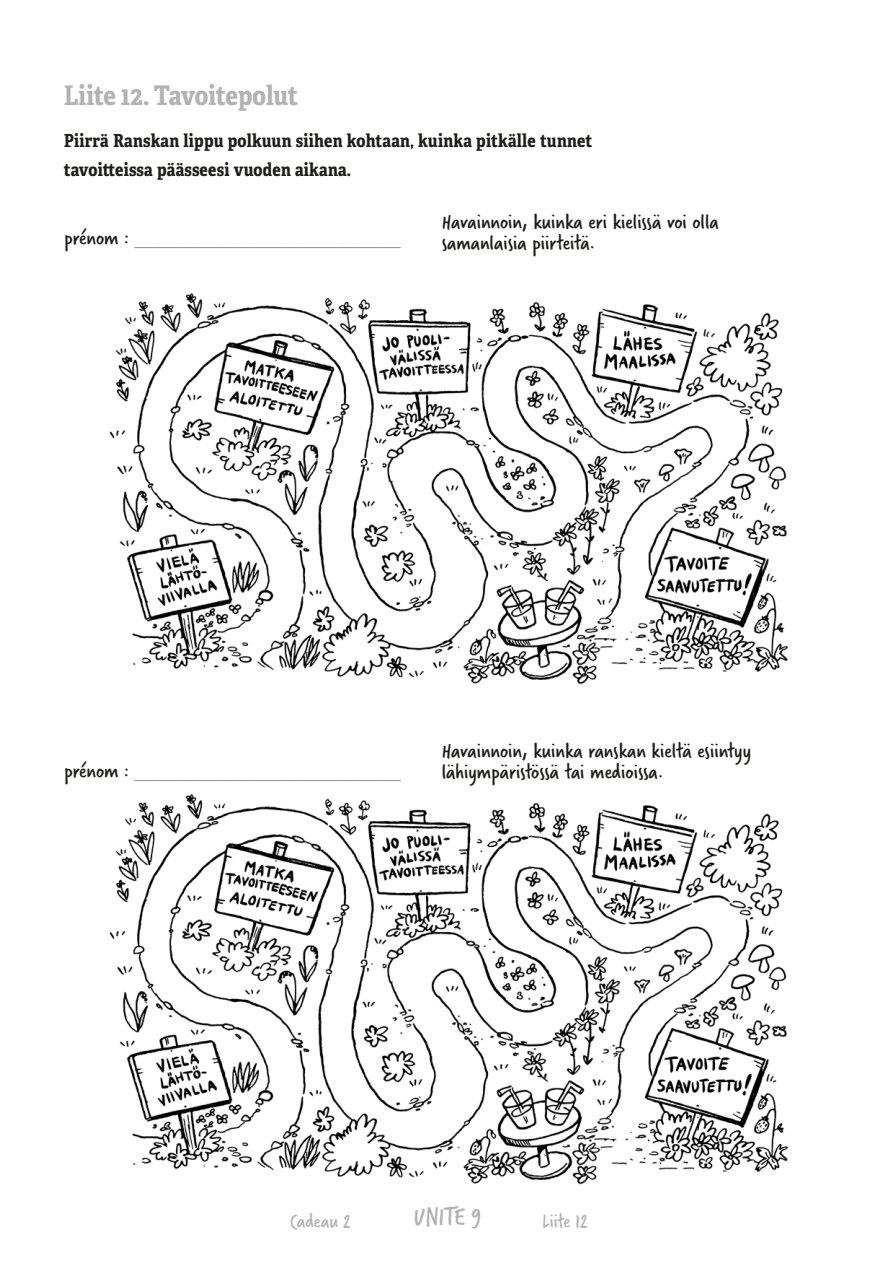
<style>
.page{position:relative;width:893px;height:1263px;background:#fff}
.page>*{position:absolute;margin:0;border:0;box-sizing:border-box;transform-origin:0 0}
.t1{font:700 27px "Adelle Condensed";letter-spacing:-.01em;color:#b2b2b2}
.t2{font:27px "Verveine";color:#b2b2b2}
.t3{font:22.5px/21px "Verveine";color:#1d1d1b}
.t4{font:22.5px "Adelle Condensed Th";color:#878787}
.t5{font:21px "Verveine";color:#b2b2b2}
.t6{font:700 18px/29px "Adelle Condensed";letter-spacing:.01em;color:#1d1d1b}
.s1{font-family:"Verveine";color:#1d1d1b}
</style>
<div class="page">
<img style="left:109px;top:293px;width:679px;height:392px">
<img style="left:109px;top:794px;width:679px;height:391px">
<p class="t1" style="left:64px;top:76px;width:236px">Liite 12. Tavoitepolut</p>
<p class="t6" style="left:64px;top:125px;width:530px">Piirrä Ranskan lippu polkuun siihen kohtaan, kuinka pitkälle tunnet tavoitteissa päässeesi vuoden aikana.</p>
<p class="t4" style="left:64px;top:221px;width:338px"><span class="s1">prénom :</span> _____________________________</p>
<p class="t3" style="left:442px;top:212px;width:279px">Havainnoin, kuinka eri kielissä voi olla samanlaisia piirteitä.</p>
<p class="t4" style="left:64px;top:753px;width:338px"><span class="s1">prénom :</span> _____________________________</p>
<p class="t3" style="left:442px;top:740px;width:311px">Havainnoin, kuinka ranskan kieltä esiintyy lähiympäristössä tai medioissa.</p>
<p class="t5" style="left:290px;top:1206px;width:62px">Cadeau 2</p>
<p class="t2" style="left:414px;top:1198px;width:69px">UNITÉ 9</p>
<p class="t5" style="left:542px;top:1206px;width:47px">Liite 12</p>
</div>
